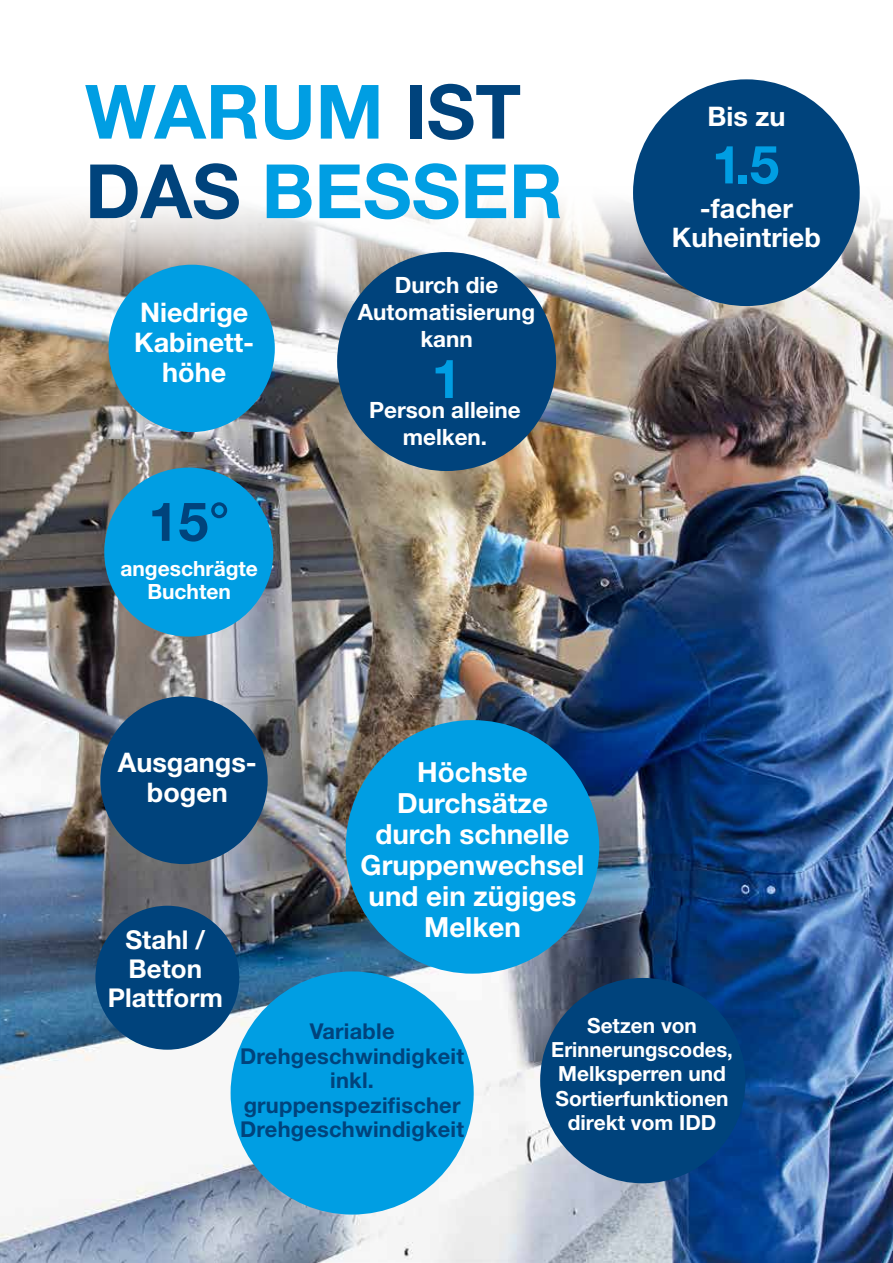
<style>
.page{position:relative;width:893px;height:1263px;background:#fff}
.page>*{position:absolute;margin:0;border:0;box-sizing:border-box;transform-origin:0 0}
.t1{font:700 75px/79.5px "Helvetica Neue LT Std";color:#009ee3}
.t2{font:700 54px "Helvetica Neue LT Std";color:#00437c}
.t3{font:700 54px "Helvetica Neue LT Std";color:#009ee3}
.t4{font:700 52.95px "Helvetica Neue LT Std";color:#009ee3}
.t5{font:700 27.75px/31px "Helvetica Neue LT Std";color:#fff;text-align:center}
.t6{font:700 27px/30px "Helvetica Neue LT Std";color:#fff;text-align:center}
.t7{font:700 25.95px/28.8px "Helvetica Neue LT Std";color:#fff;text-align:center}
.t8{font:700 22.5px/27px "Helvetica Neue LT Std";color:#fff;text-align:center}
.t9{font:700 21.9px/24.6px "Helvetica Neue LT Std";letter-spacing:.01em;color:#00437c;text-align:center}
.t10{font:700 21px/22.5px "Helvetica Neue LT Std";color:#fff;text-align:center}
.t11{font:700 20.85px/24.3px "Helvetica Neue LT Std";color:#fff;text-align:center}
.s1{color:#00437c}
</style>
<div class="page">
<img style="left:0;top:180px;width:893px;height:1083px">
<div style="left:540px;top:978px;width:205px;height:205px;background:#00437c;border-radius:50%"></div>
<div style="left:231px;top:971px;width:243px;height:243px;background:#009ee3;border-radius:50%"></div>
<div style="left:100px;top:696px;width:168px;height:168px;background:#00437c;border-radius:50%"></div>
<div style="left:346px;top:720px;width:253px;height:254px;background:#009ee3;border-radius:50%"></div>
<div style="left:109px;top:265px;width:166px;height:167px;background:#009ee3;border-radius:50%"></div>
<div style="left:104px;top:468px;width:169px;height:169px;background:#009ee3;border-radius:50%"></div>
<div style="left:633px;top:79px;width:227px;height:227px;background:#00437c;border-radius:50%"></div>
<div style="left:337px;top:252px;width:219px;height:219px;background:#00437c;border-radius:50%"></div>
<div style="left:95px;top:906px;width:144px;height:144px;background:#00437c;border-radius:50%"></div>
<h1 class="t1" style="left:85px;top:70px;width:479px">WARUM <span class="s1">IST<br>DAS</span> BESSER</h1>
<p class="t6" style="left:134px;top:296px;width:121px">Niedrige<br>Kabinett&shy;höhe</p>
<h2 class="t2" style="left:148px;top:488px;width:83px">15°</h2>
<p class="t10" style="left:120px;top:557px;width:139px">angeschrägte<br>Buchten</p>
<p class="t8" style="left:358px;top:271px;width:179px">Durch die<br>Automatisierung kann</p>
<h2 class="t3" style="left:432px;top:345px;width:32px">1</h2>
<p class="t8" style="left:369px;top:396px;width:153px">Person alleine melken.</p>
<p class="t6" style="left:118px;top:746px;width:138px">Ausgangs&shy;bogen</p>
<p class="t5" style="left:361px;top:755px;width:225px">Höchste<br>Durchsätze durch schnelle<br>Gruppenwechsel und ein zügiges<br>Melken</p>
<p class="t7" style="left:108px;top:925px;width:117px">Stahl /<br>Beton<br>Plattform</p>
<p class="t6" style="left:707px;top:101px;width:80px">Bis zu</p>
<h3 class="t4" style="left:712px;top:132px;width:69px">1.5</h3>
<p class="t6" style="left:672px;top:194px;width:150px;line-height:28.5px">-facher<br>Kuheintrieb</p>
<p class="t9" style="left:240px;top:1018px;width:225px">Variable<br>Drehgeschwindigkeit inkl. gruppenspezifischer<br>Drehgeschwindigkeit</p>
<p class="t11" style="left:551px;top:1012px;width:183px">Setzen von<br>Erinnerungscodes,<br>Melksperren und<br>Sortierfunktionen direkt vom IDD</p>
</div>
